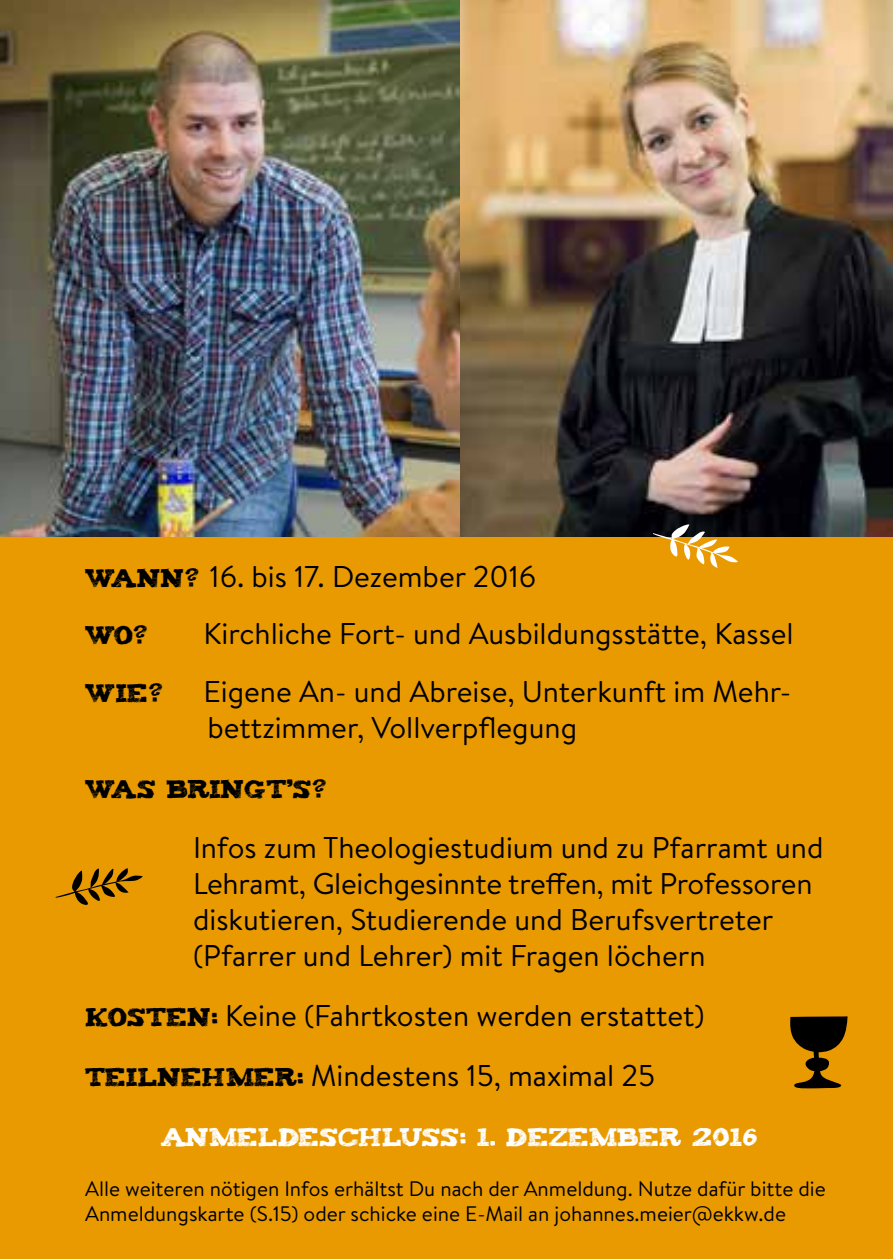
<style>
.page{position:relative;width:893px;height:1259px;background:#e99a00}
.page>*{position:absolute;margin:0;border:0;box-sizing:border-box;transform-origin:0 0}
.t1{font:72px "Sheldon Pictures";color:#000}
.t2{font:30px/36px "Brandon Text";color:#000}
.t3{font:21px/25.2px "Brandon Text";color:#000}
.t4{font:21px "Tiza";color:#fff}
.t5{font:21px "Tiza";color:#000}
.s1{font-family:"Tiza";font-size:21px}
</style>
<div class="page">
<img style="left:459px;top:0;width:434px;height:536px">
<img style="left:0;top:0;width:459px;height:536px">
<svg style="left:648px;top:514px;width:96px;height:23px"></svg>
<p class="t2" style="left:85px;top:558px;width:453px"><span class="s1">WANN?</span> 16. bis 17. Dezember 2016</p>
<p class="t5" style="left:85px;top:629px;width:64px">WO?</p>
<p class="t2" style="left:204px;top:615px;width:592px">Kirchliche Fort- und Ausbildungsstätte, Kassel</p>
<p class="t5" style="left:85px;top:686px;width:79px">WIE?</p>
<p class="t2" style="left:204px;top:672px;width:589px">Eigene An- und Abreise, Unterkunft im Mehr&shy;bettzimmer, Vollverpflegung</p>
<p class="t5" style="left:85px;top:782px;width:243px">WAS BRINGT’S?</p>
<p class="t2" style="left:193px;top:828px;width:632px">Infos zum Theologiestudium und zu Pfarramt und Lehramt, Gleichgesinnte treffen, mit Professoren diskutieren, Studierende und Berufsvertreter (Pfarrer und Lehrer) mit Fragen löchern</p>
<p class="t2" style="left:85px;top:984px;width:621px;line-height:60px"><span class="s1">KOSTEN:</span> Keine (Fahrtkosten werden erstattet)<br><span class="s1">TEILNEHMER:</span> Mindestens 15, maximal 25</p>
<p class="t4" style="left:161px;top:1130px;width:598px">ANMELDESCHLUSS: 1. DEZEMBER 2016</p>
<p class="t3" style="left:85px;top:1175px;width:742px">Alle weiteren nötigen Infos erhältst Du nach der Anmeldung. Nutze dafür bitte die<br>Anmeldungskarte (S.15) oder schicke eine E-Mail an johannes.meier@ekkw.de</p>
<h1 class="t1" style="left:783px;top:1016px;width:73px">t</h1>
</div>
